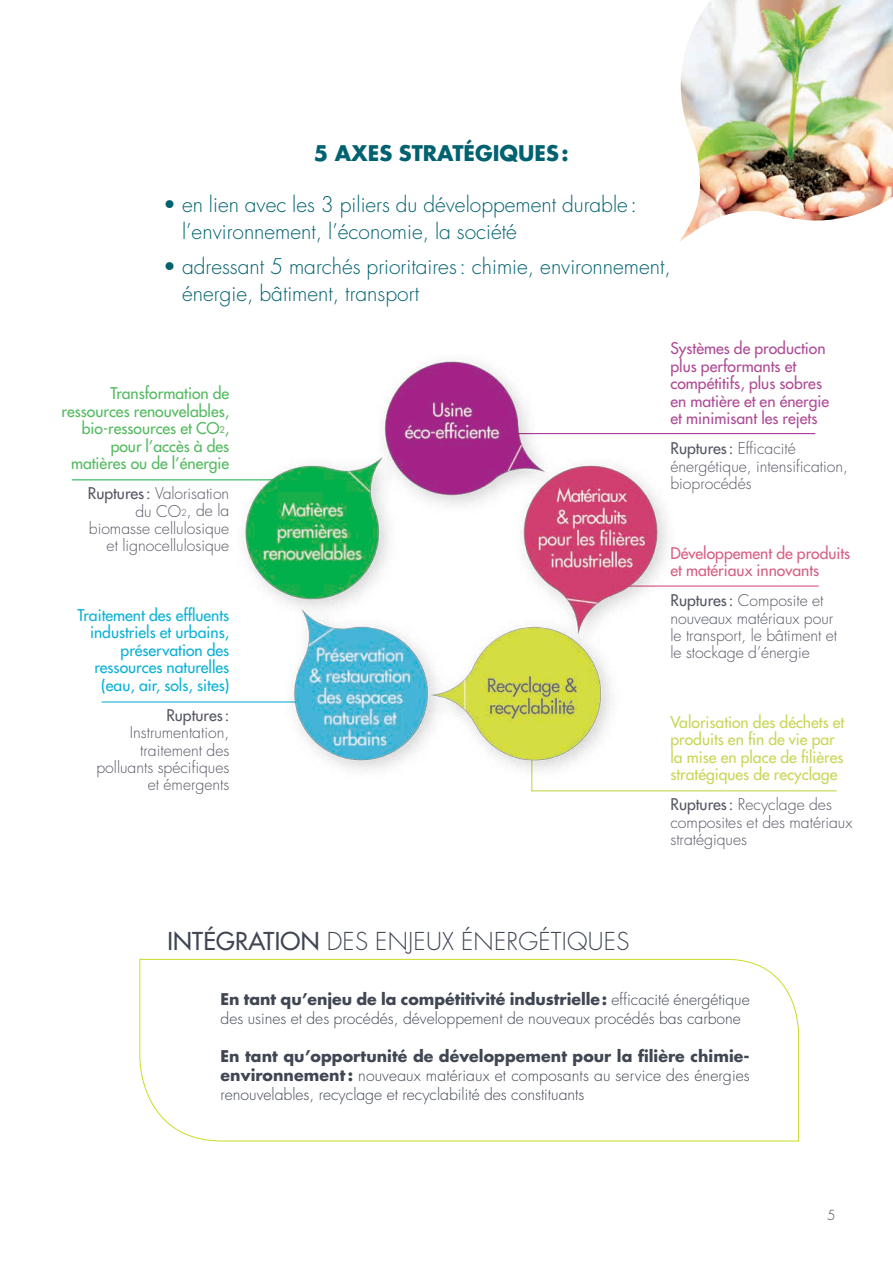
<style>
.page{position:relative;width:893px;height:1263px;background:#fff}
.page>*{position:absolute;margin:0;border:0;box-sizing:border-box;transform-origin:0 0}
.t1{font:300 24px "Futura";color:#404753}
.t2{font:24px "Futura";letter-spacing:.01em;color:#404753}
.t3{font:300 21px/27px "Futura";color:#006270}
.t4{font:700 21px "Futura";color:#006270}
.t5{font:300 15.75px/17.4px "Futura";color:#565864}
.t6{font:300 15.75px/18.9px "Futura";color:#404753}
.t7{font:15.75px/17.4px "Futura";color:#ae4b96}
.t8{font:15.75px/17.4px "Futura";color:#0bb1d6;text-align:right}
.t9{font:15.75px/17.4px "Futura";color:#54ba60;text-align:right}
.t10{font:15.75px/17.4px "Futura";color:#c9d657}
.t11{font:15.75px/17.4px "Futura";color:#d76081}
.t12{font:15.75px "Futura";color:#565864}
.t13{font:300 13.5px "Futura";color:#404753}
.s1{font-size:9.15px}
.s2{font-weight:400}
.s3{font-weight:300}
.s4{font-weight:700}
</style>
<div class="page">
<img style="left:679px;top:0;width:214px;height:242px">
<hr style="left:531px;top:746px;width:1px;height:45px;background:#c1d134">
<hr style="left:531px;top:790px;width:306px;height:1px;background:#c1d134">
<hr style="left:615px;top:586px;width:204px;height:1px;background:#d24071">
<hr style="left:513px;top:433px;width:302px;height:1px;background:#a32388">
<hr style="left:102px;top:701px;width:198px;height:1px;background:#00a7d0">
<hr style="left:72px;top:479px;width:203px;height:1px;background:#0cb14b">
<img style="left:210px;top:359px;width:482px;height:427px">
<svg style="left:139px;top:958px;width:660px;height:184px"></svg>
<h2 class="t4" style="left:314px;top:139px;width:99px">5 axesstrat</h2>
<h2 class="t4" style="left:464px;top:139px;width:107px">égiques :</h2>
<h2 class="t3" style="left:182px;top:191px;width:457px;text-indent:-19px">• en lien avec les 3 piliers du développement durable: l’environnement, l’économie, la société</h2>
<h2 class="t3" style="left:182px;top:254px;width:490px;text-indent:-19px">• adressant 5 marchés prioritaires: chimie, environnement, énergie, bâtiment, transport</h2>
<p class="t9" style="left:62px;top:385px;width:169px">Transformation de ressources renouvelables, bio-ressources et CO<span class="s1">2</span>, pour l’accès à des matières ou de l’énergie</p>
<p class="t5" style="left:88px;top:485px;width:143px;text-align:right"><span class="s2">Ruptures:</span> Valorisation du CO<span class="s1">2</span>, de la biomasse cellulosique et lignocellulosique</p>
<p class="t8" style="left:78px;top:606px;width:153px">Traitement des effluents industriels et urbains, préservation des ressources naturelles (eau, air, sols, sites)</p>
<p class="t12" style="left:166px;top:705px;width:64px">Ruptures:</p>
<p class="t5" style="left:96px;top:724px;width:134px;text-align:right">Instrumentation, traitement des polluants spécifiques et émergents</p>
<p class="t7" style="left:670px;top:340px;width:160px">Systèmes de production plus performants et compétitifs, plus sobres en matière et en énergie et minimisant les rejets</p>
<p class="t5" style="left:670px;top:440px;width:179px"><span class="s2">Ruptures:</span> Efficacité énergétique, intensification, bioprocédés</p>
<p class="t11" style="left:670px;top:544px;width:181px">Développement de produits et matériaux innovants</p>
<p class="t5" style="left:670px;top:592px;width:168px"><span class="s2">Ruptures:</span> Composite et nouveaux matériaux pour le transport, le bâtiment et le stockage d’énergie</p>
<p class="t10" style="left:670px;top:713px;width:176px">Valorisation des déchets et produits en fin de vie par la mise en place de filières stratégiques de recyclage</p>
<p class="t5" style="left:670px;top:796px;width:183px"><span class="s2">Ruptures:</span> Recyclage des composites et des matériaux stratégiques</p>
<h1 class="t2" style="left:167px;top:926px;width:174px">Intégration <span class="s3">des</span></h1>
<h1 class="t1" style="left:375px;top:927px;width:14px">enjeux</h1>
<h1 class="t1" style="left:461px;top:927px;width:29px">énerg</h1>
<h1 class="t1" style="left:538px;top:927px;width:64px">étiques</h1>
<p class="t6" style="left:221px;top:990px;width:531px"><span class="s4">En tant qu’enjeu de la compétitivité industrielle:</span> efficacité énergétique des usines et des procédés, développement de nouveaux procédés bas carbone</p>
<p class="t6" style="left:221px;top:1047px;width:531px;text-align:justify"><span class="s4">En tant qu’opportunité de développement pour la filière chimie&shy;environnement:</span> nouveaux matériaux et composants au service des énergies renouvelables, recyclage et recyclabilité des constituants</p>
<p class="t13" style="left:827px;top:1207px;width:10px">5</p>
</div>
